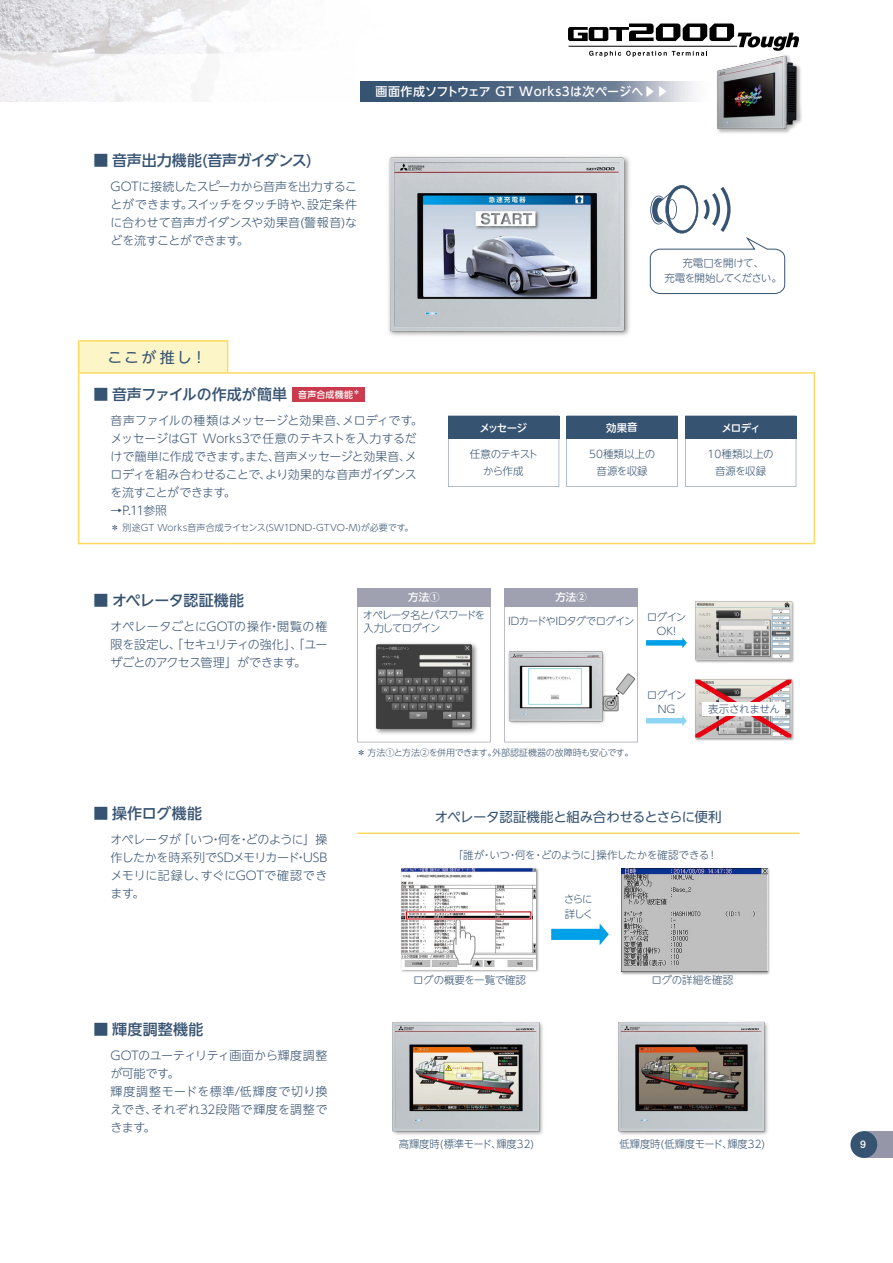
<style>
.page{position:relative;width:893px;height:1263px;background:#fff}
.page>*{position:absolute;margin:0;border:0;box-sizing:border-box;transform-origin:0 0}
.t1{font:500 15px "UD Shin Go NT Pro";letter-spacing:-.005em;color:#375372}
.t2{font:15px "UD Shin Go NT Pro";letter-spacing:.14em;color:#375372}
.t3{font:13.5px "UD Shin Go NT Pro";letter-spacing:-.025em;color:#375372}
.t4{font:300 12px/18px "UD Shin Go NT Pro";letter-spacing:-.01em;color:#375372;text-align:justify}
.t5{font:300 12px/18px "UD Shin Go NT Pro";letter-spacing:.01em;color:#375372}
.t6{font:500 12px "UD Shin Go NT Pro";letter-spacing:.03em;color:#fff}
.t7{font:300 10.5px/13.5px "UD Shin Go NT Pro";letter-spacing:-.045em;color:#375372;text-align:center}
.t8{font:300 10.5px/16.5px "UD Shin Go NT Pro";color:#375372;text-align:center}
.t9{font:300 10.5px/15px "UD Shin Go NT Pro";letter-spacing:-.065em;color:#375372;text-align:center}
.t10{font:300 10.5px/13.5px "UD Shin Go NT Pro";letter-spacing:-.08em;color:#375372}
.t11{font:300 10.5px "UD Shin Go NT Pro";letter-spacing:-.015em;color:#375372}
.t12{font:500 10.5px "UD Shin Go NT Pro";letter-spacing:-.06em;color:#fff}
.t13{font:500 10.5px "Helvetica Neue";color:#fff}
.t14{font:300 9px "UD Shin Go NT Pro";color:#375372}
.s1{font-size:9px;color:#fff}
</style>
<div class="page">
<img style="left:393px;top:159px;width:287px;height:177px">
<img style="left:388px;top:156px;width:240px;height:179px">
<svg style="left:649px;top:185px;width:136px;height:109px"></svg>
<div style="left:292px;top:387px;width:72px;height:15px;background:#c93b4d"></div>
<svg style="left:448px;top:416px;width:111px;height:71px"></svg>
<svg style="left:685px;top:416px;width:111px;height:71px"></svg>
<hr style="left:357px;top:832px;width:442px;height:2px;background:#fed962">
<svg style="left:357px;top:606px;width:99px;height:136px"></svg>
<div style="left:357px;top:588px;width:134px;height:18px;background:#9fa0b0"></div>
<svg style="left:646px;top:637px;width:41px;height:11px"></svg>
<svg style="left:646px;top:715px;width:41px;height:11px"></svg>
<img style="left:366px;top:635px;width:125px;height:108px">
<img style="left:376px;top:644px;width:96px;height:85px">
<img style="left:695px;top:601px;width:99px;height:62px">
<img style="left:695px;top:602px;width:96px;height:58px">
<img style="left:695px;top:679px;width:99px;height:62px">
<svg style="left:695px;top:680px;width:96px;height:58px;background:#c79fa0"></svg>
<div style="left:702px;top:703px;width:83px;height:13px;background:#fff"></div>
<svg style="left:504px;top:588px;width:134px;height:154px"></svg>
<img style="left:401px;top:868px;width:138px;height:104px">
<img style="left:402px;top:869px;width:134px;height:100px">
<img style="left:621px;top:868px;width:149px;height:107px">
<img style="left:621px;top:868px;width:146px;height:104px">
<svg style="left:551px;top:923px;width:58px;height:22px"></svg>
<svg style="left:453px;top:919px;width:23px;height:46px"></svg>
<img style="left:392px;top:1021px;width:150px;height:112px">
<img style="left:617px;top:1021px;width:151px;height:112px">
<img style="left:0;top:0;width:733px;height:101px">
<div style="left:0;top:66px;width:94px;height:35px;background:#f4f3f7"></div>
<svg style="left:360px;top:81px;width:351px;height:20px;background:#6c7f96"></svg>
<img style="left:714px;top:57px;width:88px;height:76px">
<img style="left:716px;top:57px;width:84px;height:75px">
<svg style="left:568px;top:24px;width:231px;height:33px"></svg>
<div style="left:864px;top:1131px;width:29px;height:27px;background:#9597a9"></div>
<div style="left:850px;top:1131px;width:27px;height:27px;background:#375372;border-radius:50%"></div>
<div style="left:79px;top:341px;width:149px;height:32px;background:#fbf5c8"></div>
<hr style="left:78px;top:340px;width:150px;height:2px;background:#fed962">
<hr style="left:78px;top:342px;width:1px;height:30px;background:#fed962">
<hr style="left:227px;top:342px;width:1px;height:30px;background:#fed962">
<hr style="left:78px;top:372px;width:150px;height:2px;background:#fed962">
<hr style="left:78px;top:374px;width:1px;height:169px;background:#fed962">
<hr style="left:228px;top:372px;width:587px;height:2px;background:#fed962">
<hr style="left:814px;top:374px;width:1px;height:169px;background:#fed962">
<hr style="left:78px;top:543px;width:150px;height:1px;background:#fed962">
<hr style="left:228px;top:543px;width:587px;height:1px;background:#fed962">
<svg style="left:567px;top:416px;width:111px;height:71px"></svg>
<p class="t6" style="left:375px;top:81px;width:295px">画面作成ソフトウェア GT Works3は次ページへ▶▶</p>
<p class="t1" style="left:94px;top:148px;width:220px">■ 音声出力機能(音声ガイダンス)</p>
<p class="t4" style="left:111px;top:177px;width:248px">GOTに接続したスピーカから音声を出力することができます。スイッチをタッチ時や、設定条件に合わせて音声ガイダンスや効果音(警報音)などを流すことができます。</p>
<p class="t9" style="left:664px;top:255px;width:119px">充電口を開けて、<br>充電を開始してください。</p>
<p class="t2" style="left:107px;top:345px;width:101px">ここが推し！</p>
<p class="t1" style="left:94px;top:382px;width:268px">■ 音声ファイルの作成が簡単 <span class="s1">音声合成機能</span><sup>＊</sup></p>
<p class="t4" style="left:111px;top:411px;width:314px;text-align:left">音声ファイルの種類はメッセージと効果音、メロディです。メッセージはGT Works3で任意のテキストを入力するだけで簡単に作成できます。また、音声メッセージと効果音、メロディを組み合わせることで、より効果的な音声ガイダンスを流すことができます。</p>
<p class="t4" style="left:111px;top:501px;width:58px">→P.11参照</p>
<p class="t14" style="left:111px;top:520px;width:304px">＊ 別途GT Works音声合成ライセンス(SW1DND-GTVO-M)が必要です。</p>
<p class="t12" style="left:479px;top:419px;width:49px">メッセージ</p>
<p class="t9" style="left:470px;top:446px;width:70px;line-height:16.5px">任意のテキストから作成</p>
<p class="t8" style="left:589px;top:446px;width:68px">50種類以上の音源を収録</p>
<p class="t12" style="left:721px;top:419px;width:41px">メロディ</p>
<p class="t8" style="left:708px;top:446px;width:68px">10種類以上の音源を収録</p>
<p class="t1" style="left:94px;top:588px;width:152px">■ オペレータ認証機能</p>
<p class="t4" style="left:111px;top:617px;width:218px">オペレータごとにGOTの操作・閲覧の権限を設定し、「セキュリティの強化」、「ユーザごとのアクセス管理」ができます。</p>
<p class="t12" style="left:408px;top:588px;width:33px">方法①</p>
<p class="t10" style="left:363px;top:608px;width:124px">オペレータ名とパスワードを入力してログイン</p>
<p class="t12" style="left:555px;top:588px;width:33px">方法②</p>
<p class="t7" style="left:508px;top:614px;width:128px">IDカードやIDタグでログイン</p>
<p class="t7" style="left:647px;top:610px;width:41px">ログイン<br>OK!</p>
<p class="t14" style="left:357px;top:745px;width:278px">＊ 方法①と方法②を併用できます。外部認証機器の故障時も安心です。</p>
<p class="t7" style="left:647px;top:688px;width:41px">ログイン<br>NG</p>
<p class="t7" style="left:708px;top:702px;width:73px">表示されません</p>
<p class="t1" style="left:94px;top:801px;width:110px">■ 操作ログ機能</p>
<p class="t3" style="left:435px;top:806px;width:288px">オペレータ認証機能と組み合わせるとさらに便利</p>
<p class="t4" style="left:111px;top:830px;width:218px">オペレータが「いつ・何を・どのように」操作したかを時系列でSDメモリカード・USBメモリに記録し、すぐにGOTで確認できます。</p>
<p class="t7" style="left:453px;top:848px;width:266px">「誰が・いつ・何を・どのように」操作したかを確認できる！</p>
<p class="t7" style="left:564px;top:891px;width:31px;line-height:15px;text-align:left">さらに詳しく</p>
<p class="t1" style="left:94px;top:1017px;width:112px">■ 輝度調整機能</p>
<p class="t5" style="left:111px;top:1046px;width:218px">GOTのユーティリティ画面から輝度調整が可能です。<br>輝度調整モードを標準/低輝度で切り換えでき、それぞれ32段階で輝度を調整できます。</p>
<p class="t11" style="left:413px;top:971px;width:114px">ログの概要を一覧で確認</p>
<p class="t11" style="left:651px;top:971px;width:83px">ログの詳細を確認</p>
<p class="t8" style="left:399px;top:1135px;width:137px">高輝度時(標準モード、輝度32)</p>
<p class="t8" style="left:619px;top:1135px;width:147px">低輝度時(低輝度モード、輝度32)</p>
<p class="t13" style="left:860px;top:1138px;width:7px">9</p>
</div>
